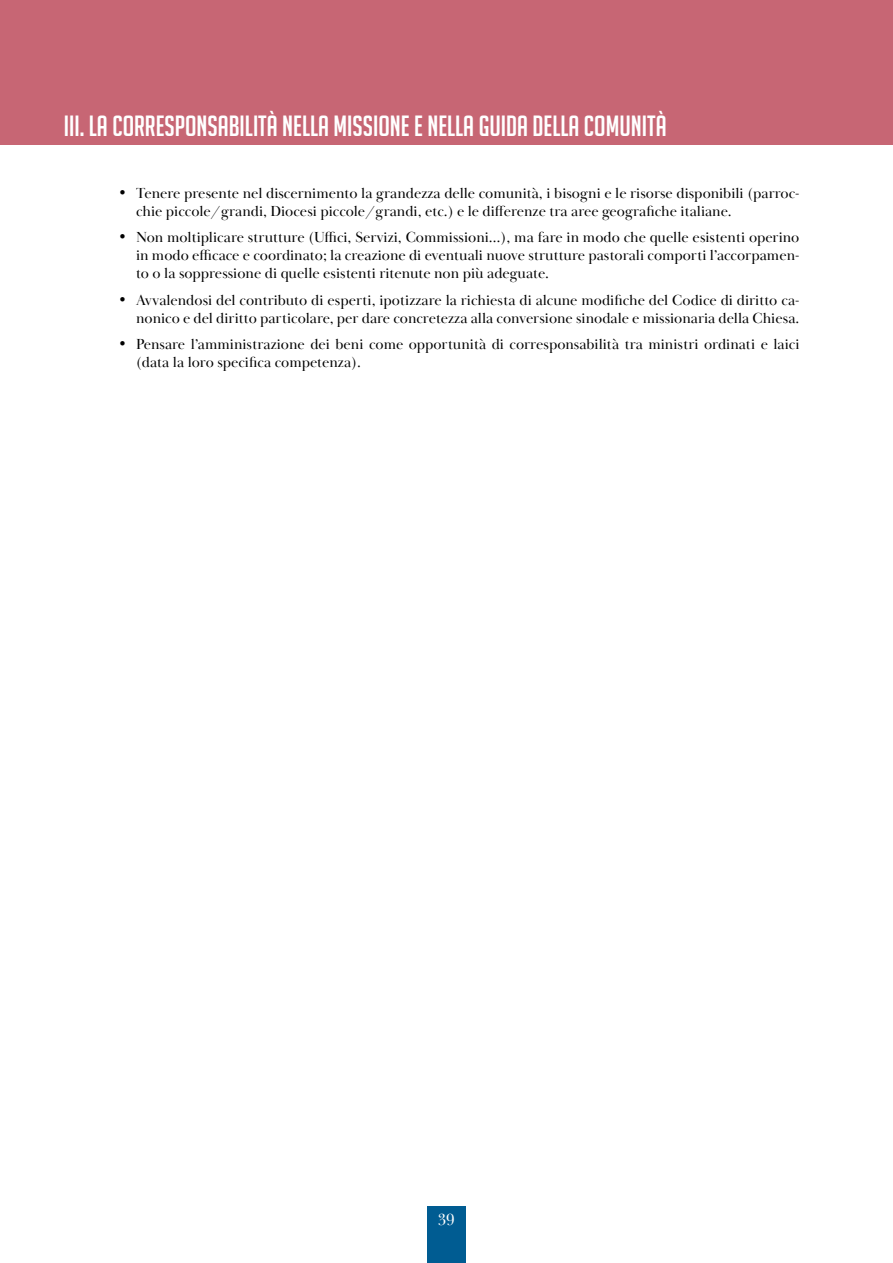
<style>
.page{position:relative;width:893px;height:1263px;background:#fff}
.page>*{position:absolute;margin:0;border:0;box-sizing:border-box;transform-origin:0 0}
.t1{font:28.5px "Big Noodle Titling";color:#fff}
.t2{font:16.5px "Baskerville Display PT";color:#fff}
.t3{font:15px/18px "Baskerville Display PT";color:#000}
</style>
<div class="page">
<div style="left:427px;top:1205px;width:39px;height:58px;background:#005c92"></div>
<div style="left:0;top:0;width:893px;height:145px;background:#c76674"></div>
<h1 class="t1" style="left:64px;top:110px;width:604px">III. LA CORRESPONSABILITÀ NELLA MISSIONE E NELLA GUIDA DELLA COMUNITÀ</h1>
<p class="t3" style="left:136px;top:184px;width:665px;text-indent:-17px">• Tenere presente nel discernimento la grandezza delle comunità, i bisogni e le risorse disponibili (parroc&shy;chie piccole/grandi, Diocesi piccole/grandi, etc.) e le differenze tra aree geografiche italiane.</p>
<p class="t3" style="left:136px;top:229px;width:665px;text-align:justify;text-indent:-17px">• Non moltiplicare strutture (Uffici, Servizi, Commissioni…), ma fare in modo che quelle esistenti operino in modo efficace e coordinato; la creazione di eventuali nuove strutture pastorali comporti l’accorpamen&shy;to o la soppressione di quelle esistenti ritenute non più adeguate.</p>
<p class="t3" style="left:119px;top:291px;width:682px;text-align:right">• Avvalendosi del contributo di esperti, ipotizzare la richiesta di alcune modifiche del Codice di diritto ca&shy;nonico e del diritto particolare, per dare concretezza alla conversione sinodale e missionaria della Chiesa.</p>
<p class="t3" style="left:136px;top:336px;width:665px;text-indent:-17px">• Pensare l’amministrazione dei beni come opportunità di corresponsabilità tra ministri ordinati e laici (data la loro specifica competenza).</p>
<p class="t2" style="left:438px;top:1210px;width:18px">39</p>
</div>
